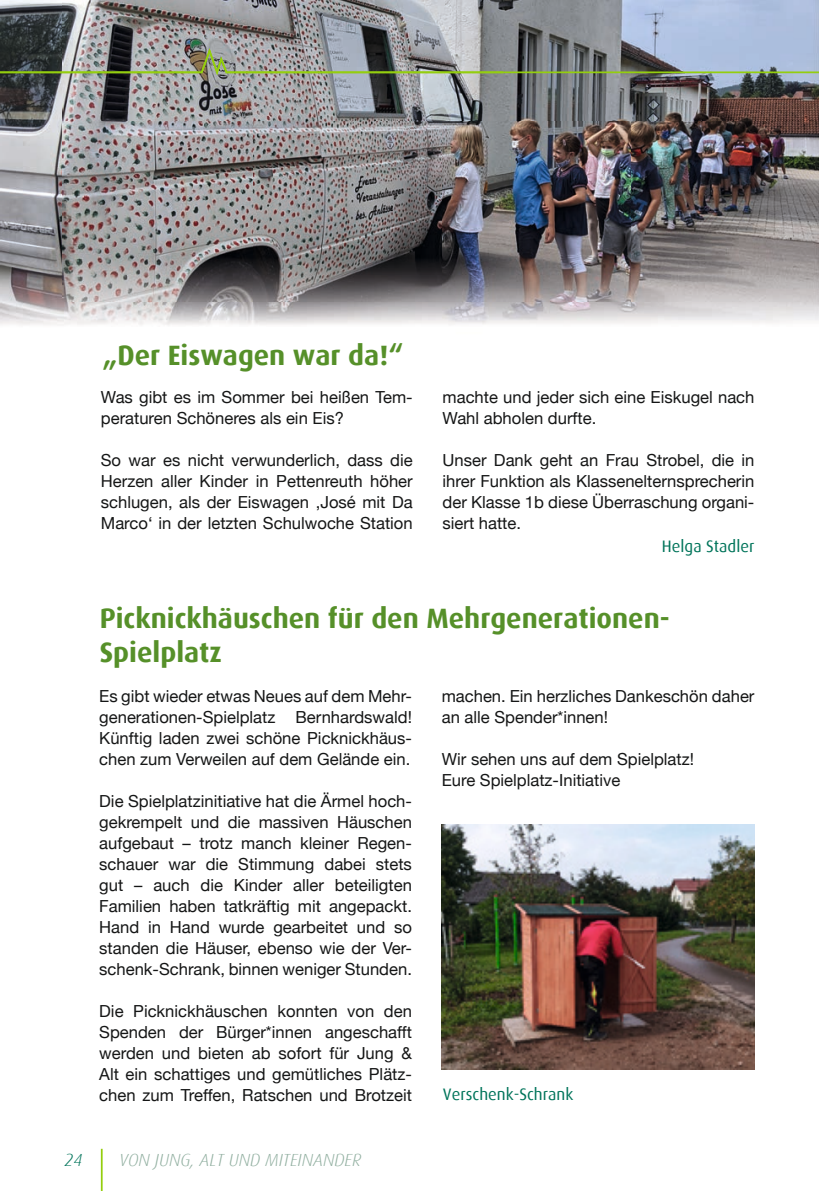
<style>
.page{position:relative;width:819px;height:1191px;background:#fff}
.page>*{position:absolute;margin:0;border:0;box-sizing:border-box;transform-origin:0 0}
.t1{font:700 28px/33.6px "Dax";color:#569029}
.t2{font:italic 300 17.5px "Dax";color:#91afa0}
.t3{font:italic 300 17.5px "Dax";color:#00745a}
.t4{font:16.62px/21px "Helvetica Neue";color:#151616;text-align:justify}
.t5{font:16.62px "Dax";color:#00745a}
</style>
<div class="page">
<img style="left:0;top:0;width:819px;height:325px">
<hr style="left:101px;top:1148px;width:2px;height:43px;background:#94ce0e">
<img style="left:0;top:46px;width:819px;height:32px">
<img style="left:441px;top:824px;width:313px;height:245px">
<h1 class="t1" style="left:103px;top:339px;width:302px">„Der Eiswagen war da!“</h1>
<p class="t4" style="left:101px;top:387px;width:313px">Was gibt es im Sommer bei heißen Tem&shy;peraturen Schöneres als ein Eis?</p>
<p class="t4" style="left:101px;top:450px;width:313px">So war es nicht verwunderlich, dass die Herzen aller Kinder in Pettenreuth höher schlugen, als der Eiswagen ‚José mit Da Marco‘ in der letzten Schulwoche Station</p>
<p class="t4" style="left:442px;top:387px;width:313px">machte und jeder sich eine Eiskugel nach<br>Wahl abholen durfte.</p>
<p class="t4" style="left:442px;top:450px;width:313px">Unser Dank geht an Frau Strobel, die in ihrer Funktion als Klassenelternsprecherin der Klasse 1b diese Überraschung organi&shy;siert hatte.</p>
<p class="t5" style="left:662px;top:536px;width:94px">Helga Stadler</p>
<h1 class="t1" style="left:100px;top:602px;width:571px">Picknickhäuschen für den Mehrgenerationen-<br>Spielplatz</h1>
<p class="t4" style="left:99px;top:686px;width:314px">Es gibt wieder etwas Neues auf dem Mehr&shy;generationen-Spielplatz Bernhardswald!<br>Künftig laden zwei schöne Picknickhäus&shy;chen zum Verweilen auf dem Gelände ein.</p>
<p class="t4" style="left:99px;top:791px;width:314px">Die Spielplatzinitiative hat die Ärmel hoch&shy;gekrempelt und die massiven Häuschen aufgebaut – trotz manch kleiner Regen&shy;schauer war die Stimmung dabei stets gut – auch die Kinder aller beteiligten Familien haben tatkräftig mit angepackt.<br>Hand in Hand wurde gearbeitet und so standen die Häuser, ebenso wie der Ver&shy;schenk-Schrank, binnen weniger Stunden.</p>
<p class="t4" style="left:99px;top:1001px;width:314px">Die Picknickhäuschen konnten von den Spenden der Bürger*innen angeschafft werden und bieten ab sofort für Jung &amp; Alt ein schattiges und gemütliches Plätz&shy;chen zum Treffen, Ratschen und Brotzeit</p>
<p class="t4" style="left:441px;top:686px;width:314px">machen. Ein herzliches Dankeschön daher an alle Spender*innen!</p>
<p class="t4" style="left:441px;top:749px;width:254px">Wir sehen uns auf dem Spielplatz!<br>Eure Spielplatz-Initiative</p>
<p class="t5" style="left:443px;top:1085px;width:132px">Verschenk-Schrank</p>
<p class="t3" style="left:64px;top:1150px;width:19px">24</p>
<p class="t2" style="left:119px;top:1150px;width:244px">VON JUNG, ALT UND MITEINANDER</p>
</div>
